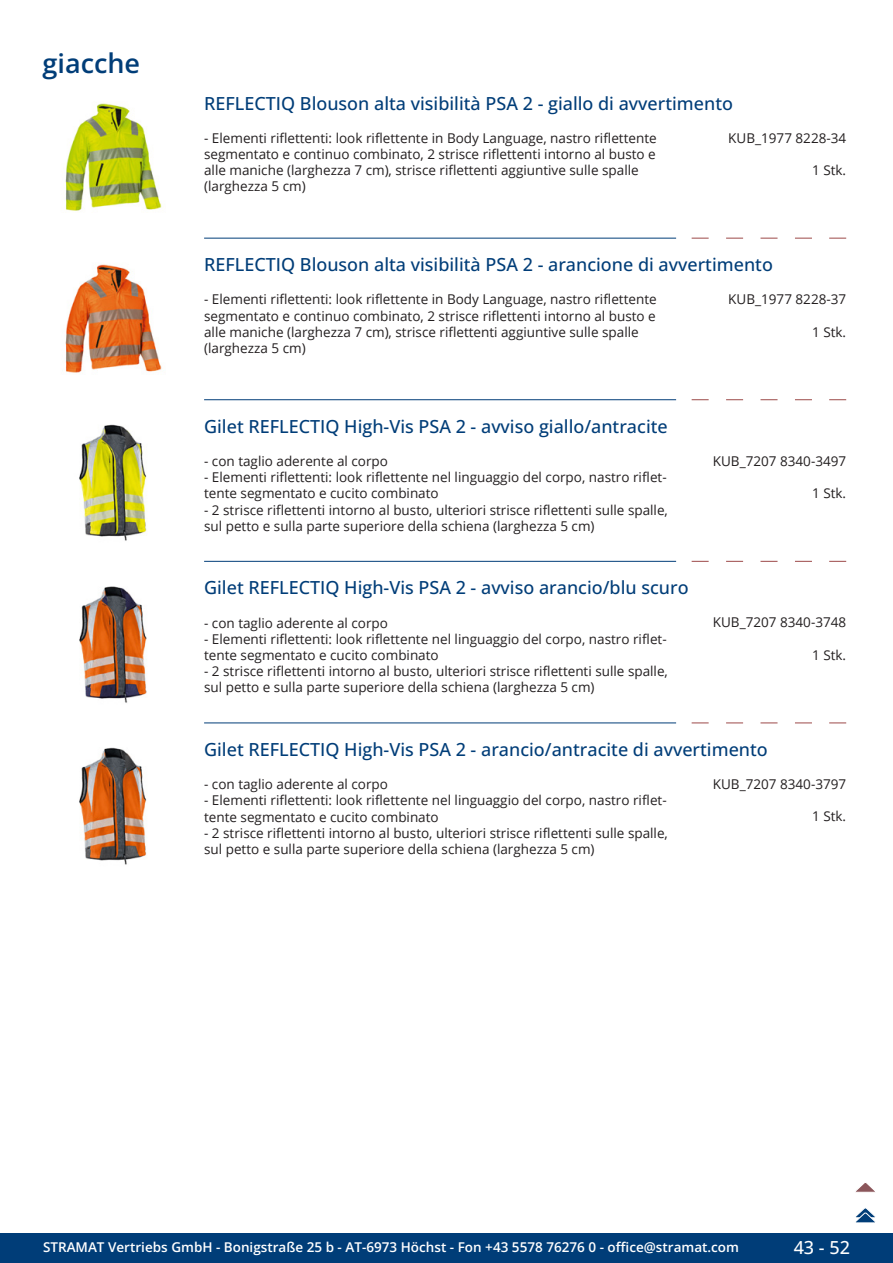
<style>
.page{position:relative;width:893px;height:1263px;background:#fff}
.page>*{position:absolute;margin:0;border:0;box-sizing:border-box;transform-origin:0 0}
.GruppeName{font:600 27px "Open Sans";color:#003d78}
.ArtikelName{font:500 18px "Open Sans";color:#003d78}
.t1{font:500 18px "Open Sans";color:#fff}
.Beschreibung{font:13.5px/16.2px "Open Sans";color:#231f20}
.ArtikelNummer{font:13.5px "Open Sans";color:#231f20}
.t2{font:600 13.5px "Open Sans";color:#fff}
</style>
<div class="page">
<div style="left:0;top:1233px;width:893px;height:30px;background:#003d78"></div>
<img style="left:65px;top:103px;width:97px;height:108px">
<img style="left:65px;top:264px;width:97px;height:109px">
<svg style="left:692px;top:238px;width:17px;height:1px"></svg>
<svg style="left:726px;top:238px;width:17px;height:1px"></svg>
<svg style="left:760px;top:238px;width:17px;height:1px"></svg>
<svg style="left:795px;top:238px;width:17px;height:1px"></svg>
<svg style="left:829px;top:238px;width:17px;height:1px"></svg>
<hr style="left:204px;top:238px;width:472px;height:1px;background:#003d78">
<img style="left:79px;top:424px;width:68px;height:117px">
<svg style="left:692px;top:399px;width:17px;height:1px"></svg>
<svg style="left:726px;top:399px;width:17px;height:1px"></svg>
<svg style="left:760px;top:399px;width:17px;height:1px"></svg>
<svg style="left:795px;top:399px;width:17px;height:1px"></svg>
<svg style="left:829px;top:399px;width:17px;height:1px"></svg>
<hr style="left:204px;top:399px;width:472px;height:1px;background:#003d78">
<img style="left:79px;top:586px;width:68px;height:117px">
<svg style="left:692px;top:561px;width:17px;height:1px"></svg>
<svg style="left:726px;top:561px;width:17px;height:1px"></svg>
<svg style="left:760px;top:561px;width:17px;height:1px"></svg>
<svg style="left:795px;top:561px;width:17px;height:1px"></svg>
<svg style="left:829px;top:561px;width:17px;height:1px"></svg>
<hr style="left:204px;top:561px;width:472px;height:1px;background:#003d78">
<img style="left:79px;top:747px;width:68px;height:118px">
<svg style="left:692px;top:723px;width:17px;height:1px"></svg>
<svg style="left:726px;top:723px;width:17px;height:1px"></svg>
<svg style="left:760px;top:723px;width:17px;height:1px"></svg>
<svg style="left:795px;top:723px;width:17px;height:1px"></svg>
<svg style="left:829px;top:723px;width:17px;height:1px"></svg>
<hr style="left:204px;top:723px;width:472px;height:1px;background:#003d78">
<svg style="left:856px;top:1183px;width:19px;height:9px"></svg>
<svg style="left:855px;top:1208px;width:21px;height:15px"></svg>
<p class="GruppeName" style="left:43px;top:44px;width:99px">giacche</p>
<p class="ArtikelName" style="left:204px;top:91px;width:530px">REFLECTIQ Blouson alta visibilità PSA 2 - giallo di avvertimento</p>
<p class="Beschreibung" style="left:204px;top:129px;width:454px">- Elementi riflettenti: look riflettente in Body Language, nastro riflettente segmentato e continuo combinato, 2 strisce riflettenti intorno al busto e alle maniche (larghezza 7 cm), strisce riflettenti aggiuntive sulle spalle (larghezza 5 cm)</p>
<p class="ArtikelNummer" style="left:728px;top:128px;width:119px">KUB_1977 8228-34</p>
<p class="ArtikelNummer" style="left:812px;top:161px;width:36px">1 Stk.</p>
<p class="ArtikelName" style="left:204px;top:252px;width:570px">REFLECTIQ Blouson alta visibilità PSA 2 - arancione di avvertimento</p>
<p class="Beschreibung" style="left:204px;top:291px;width:454px">- Elementi riflettenti: look riflettente in Body Language, nastro riflettente segmentato e continuo combinato, 2 strisce riflettenti intorno al busto e alle maniche (larghezza 7 cm), strisce riflettenti aggiuntive sulle spalle (larghezza 5 cm)</p>
<p class="ArtikelNummer" style="left:728px;top:290px;width:119px">KUB_1977 8228-37</p>
<p class="ArtikelNummer" style="left:812px;top:322px;width:36px">1 Stk.</p>
<p class="ArtikelName" style="left:204px;top:414px;width:465px">Gilet REFLECTIQ High-Vis PSA 2 - avviso giallo/antracite</p>
<p class="Beschreibung" style="left:204px;top:453px;width:185px">- con taglio aderente al corpo</p>
<p class="Beschreibung" style="left:204px;top:469px;width:463px">- Elementi riflettenti: look riflettente nel linguaggio del corpo, nastro riflet&shy;tente segmentato e cucito combinato</p>
<p class="Beschreibung" style="left:204px;top:501px;width:465px">- 2 strisce riflettenti intorno al busto, ulteriori strisce riflettenti sulle spalle, sul petto e sulla parte superiore della schiena (larghezza 5 cm)</p>
<p class="ArtikelName" style="left:204px;top:575px;width:486px">Gilet REFLECTIQ High-Vis PSA 2 - avviso arancio/blu scuro</p>
<p class="Beschreibung" style="left:204px;top:614px;width:185px">- con taglio aderente al corpo</p>
<p class="Beschreibung" style="left:204px;top:630px;width:463px">- Elementi riflettenti: look riflettente nel linguaggio del corpo, nastro riflet&shy;tente segmentato e cucito combinato</p>
<p class="Beschreibung" style="left:204px;top:663px;width:465px">- 2 strisce riflettenti intorno al busto, ulteriori strisce riflettenti sulle spalle, sul petto e sulla parte superiore della schiena (larghezza 5 cm)</p>
<p class="ArtikelNummer" style="left:713px;top:452px;width:135px">KUB_7207 8340-3497</p>
<p class="ArtikelNummer" style="left:812px;top:484px;width:36px">1 Stk.</p>
<p class="ArtikelNummer" style="left:713px;top:613px;width:135px">KUB_7207 8340-3748</p>
<p class="ArtikelNummer" style="left:812px;top:646px;width:36px">1 Stk.</p>
<p class="ArtikelName" style="left:204px;top:737px;width:565px">Gilet REFLECTIQ High-Vis PSA 2 - arancio/antracite di avvertimento</p>
<p class="Beschreibung" style="left:204px;top:776px;width:185px">- con taglio aderente al corpo</p>
<p class="Beschreibung" style="left:204px;top:792px;width:463px">- Elementi riflettenti: look riflettente nel linguaggio del corpo, nastro riflet&shy;tente segmentato e cucito combinato</p>
<p class="Beschreibung" style="left:204px;top:824px;width:465px">- 2 strisce riflettenti intorno al busto, ulteriori strisce riflettenti sulle spalle, sul petto e sulla parte superiore della schiena (larghezza 5 cm)</p>
<p class="ArtikelNummer" style="left:713px;top:775px;width:135px">KUB_7207 8340-3797</p>
<p class="ArtikelNummer" style="left:812px;top:807px;width:36px">1 Stk.</p>
<p class="t2" style="left:43px;top:1238px;width:698px">STRAMAT Vertriebs GmbH - Bonigstraße 25 b - AT-6973 Höchst - Fon +43 5578 76276 0 - office@stramat.com</p>
<h2 class="t1" style="left:794px;top:1234px;width:58px">43 - 52</h2>
</div>
